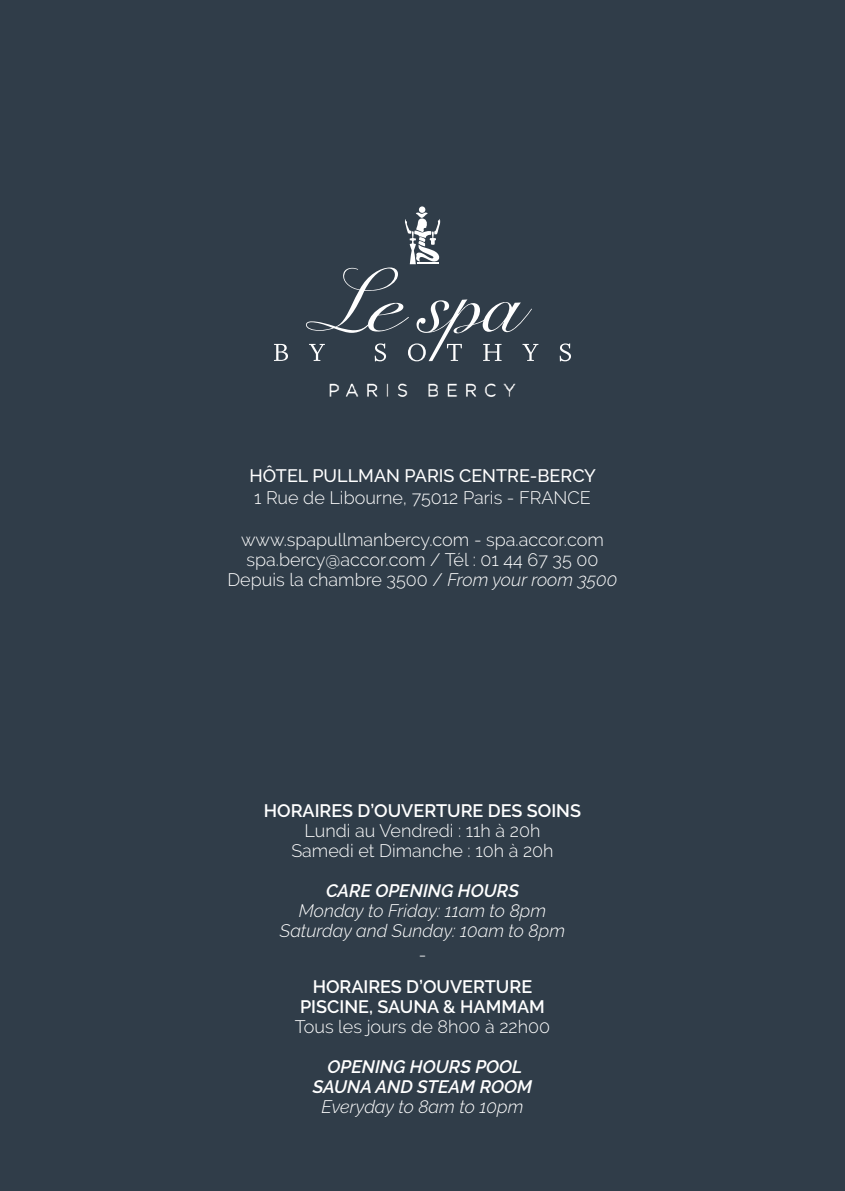
<style>
.page{position:relative;width:845px;height:1191px;background:#303d49}
.page>*{position:absolute;margin:0;border:0;box-sizing:border-box;transform-origin:0 0}
.t1{font:300 18px/20px "Raleway";color:#fff;text-align:center}
.t2{font:italic 300 18px/20px "Raleway";color:#fff;text-align:center}
.t3{font:600 18px/20px "Raleway";color:#fff;text-align:center}
.t4{font:italic 600 18px/20px "Raleway";color:#fff;text-align:center}
.t5{font:500 18px "Raleway";color:#fff}
.s1{font-style:italic}
</style>
<div class="page">
<img style="left:329px;top:383px;width:187px;height:14px">
<div style="left:419px;top:206px;width:6px;height:7px;background:#fff;border-radius:50%"></div>
<svg style="left:274px;top:212px;width:297px;height:149px"></svg>
<p class="t5" style="left:249px;top:466px;width:348px">HÔTEL PULLMAN PARIS CENTRE-BERCY</p>
<p class="t1" style="left:254px;top:488px;width:338px">1 Rue de Libourne, 75012 Paris - FRANCE</p>
<p class="t1" style="left:227px;top:530px;width:391px">www.spapullmanbercy.com - spa.accor.com spa.bercy@accor.com / Tél : 01 44 67 35 00<br>Depuis la chambre 3500 / <span class="s1">From your room 3500</span></p>
<p class="t3" style="left:264px;top:801px;width:319px">HORAIRES D’OUVERTURE DES SOINS</p>
<p class="t1" style="left:291px;top:821px;width:264px">Lundi au Vendredi : 11h à 20h<br>Samedi et Dimanche : 10h à 20h</p>
<p class="t4" style="left:326px;top:881px;width:194px">CARE OPENING HOURS</p>
<p class="t2" style="left:280px;top:901px;width:287px">Monday to Friday: 11am to 8pm<br>Saturday and Sunday: 10am to 8pm</p>
<p class="t1" style="left:419px;top:945px;width:9px">-</p>
<p class="t3" style="left:300px;top:977px;width:246px">HORAIRES D’OUVERTURE<br>PISCINE, SAUNA &amp; HAMMAM</p>
<p class="t1" style="left:295px;top:1017px;width:257px">Tous les jours de 8h00 à 22h00</p>
<p class="t4" style="left:313px;top:1057px;width:221px">OPENING HOURS POOL<br>SAUNA AND STEAM ROOM</p>
<p class="t2" style="left:321px;top:1097px;width:203px">Everyday to 8am to 10pm</p>
</div>
